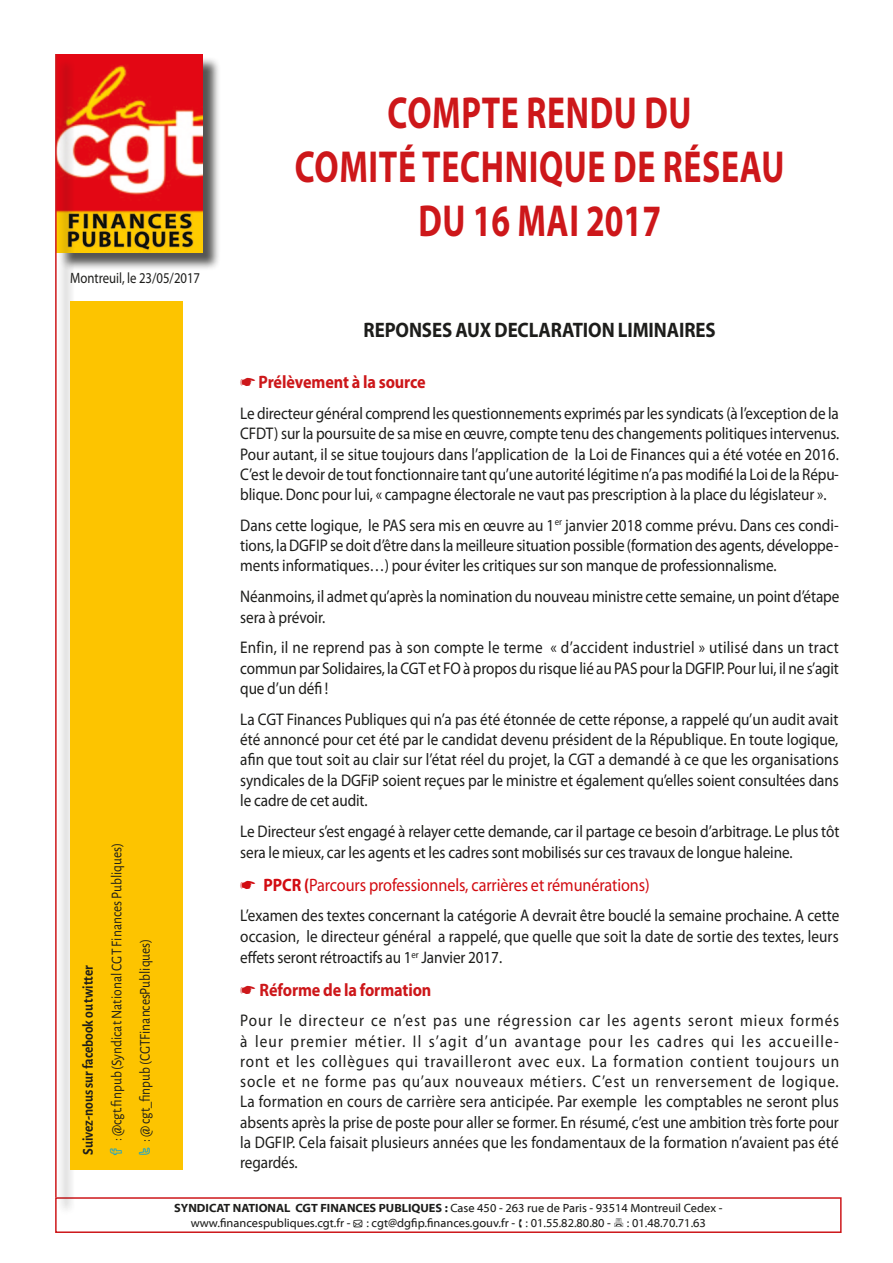
<style>
.page{position:relative;width:893px;height:1263px;background:#fff}
.page>*{position:absolute;margin:0;border:0;box-sizing:border-box;transform-origin:0 0}
.t1{font:700 45px/54px "Myriad Pro";letter-spacing:.02em;color:#cd171a;text-align:center;scale:.75 1}
.t2{font:700 21px "Myriad Pro";letter-spacing:-.005em;color:#1d1d1b;scale:.9 1}
.t3{font:18px "Myriad Pro";letter-spacing:-.005em;color:#d20b11;scale:.9 1}
.t4{font:700 18px "Myriad Pro";letter-spacing:-.005em;color:#cd171a;scale:.9 1}
.Normal__Web{font:16.8px/20.2px "Myriad Pro";letter-spacing:-.005em;color:#1d1d1b;text-align:justify;scale:.9 1}
.Style_de_paragraphe{font:15px "Alegreya Sans";color:#1d1d1b;scale:.9 1}
.Style_de_paragraphe-2{font:700 15px "Alegreya Sans";color:#1d1d1b;scale:.9 1}
.puces_noire_copie_2{font:15px "Myriad Pro";color:#1d1d1b;scale:.85 1}
.t5{font:12px/14.4px "Myriad Web Pro";color:#1d1d1b}
.s1{font-weight:700}
</style>
<div class="page">
<div style="left:59px;top:56px;width:162px;height:215px;background:#1d1d1b;opacity:.75"></div>
<img style="left:57px;top:54px;width:145px;height:198px">
<div style="left:55px;top:1197px;width:787px;height:36px;border:2px solid #cd171a"></div>
<div style="left:57px;top:57px;width:18px;height:1158px;background:#1d1d1b;opacity:.75"></div>
<hr style="left:55px;top:54px;width:2px;height:1143px;background:#cd171a">
<div style="left:70px;top:301px;width:113px;height:868px;background:#fdc400"></div>
<p class="puces_noire_copie_2" style="left:70px;top:269px;width:154px">Montreuil, le 23/05/2017</p>
<p class="Style_de_paragraphe-2" style="left:77px;top:1155px;width:213px;rotate:-90deg">Suivez-nous sur facebook ou twitter</p>
<p class="Style_de_paragraphe" style="left:106px;top:1141px;width:333px;rotate:-90deg">: @cgt.finpub (Syndicat National CGT Finances Publiques)</p>
<p class="Style_de_paragraphe" style="left:135px;top:1142px;width:228px;rotate:-90deg">: @ cgt_finpub (CGTFinancesPubliques)</p>
<p class="t1" style="left:295px;top:84px;width:654px">COMPTE RENDU DU<br>COMITÉ TECHNIQUE DE RÉSEAU<br>DU 16 MAI 2017</p>
<p class="t2" style="left:364px;top:316px;width:393px">REPONSES AUX DECLARATION LIMINAIRES</p>
<p class="t4" style="left:259px;top:370px;width:187px">Prélèvement à la source</p>
<p class="Normal__Web" style="left:240px;top:403px;width:667px">Le directeur général comprend les questionnements exprimés par les syndicats (à l’exception de la CFDT) sur la poursuite de sa mise en œuvre, compte tenu des changements politiques intervenus.<br>Pour autant, il se situe toujours dans l’application de la Loi de Finances qui a été votée en 2016.<br>C’est le devoir de tout fonctionnaire tant qu’une autorité légitime n’a pas modifié la Loi de la Répu&shy;blique. Donc pour lui, « campagne électorale ne vaut pas prescription à la place du législateur ».</p>
<p class="Normal__Web" style="left:240px;top:515px;width:667px">Dans cette logique, le PAS sera mis en œuvre au 1<sup>er</sup> janvier 2018 comme prévu. Dans ces condi&shy;tions, la DGFIP se doit d’être dans la meilleure situation possible (formation des agents, développe&shy;ments informatiques…) pour éviter les critiques sur son manque de professionnalisme.</p>
<p class="Normal__Web" style="left:240px;top:586px;width:667px">Néanmoins, il admet qu’après la nomination du nouveau ministre cette semaine, un point d’étape sera à prévoir.</p>
<p class="Normal__Web" style="left:240px;top:637px;width:667px">Enfin, il ne reprend pas à son compte le terme « d’accident industriel » utilisé dans un tract commun par Solidaires, la CGT et FO à propos du risque lié au PAS pour la DGFIP. Pour lui, il ne s’agit que d’un défi !</p>
<p class="Normal__Web" style="left:240px;top:709px;width:667px">La CGT Finances Publiques qui n’a pas été étonnée de cette réponse, a rappelé qu’un audit avait été annoncé pour cet été par le candidat devenu président de la République. En toute logique, afin que tout soit au clair sur l’état réel du projet, la CGT a demandé à ce que les organisations syndicales de la DGFiP soient reçues par le ministre et également qu’elles soient consultées dans le cadre de cet audit.</p>
<p class="Normal__Web" style="left:240px;top:820px;width:667px;line-height:21.6px">Le Directeur s’est engagé à relayer cette demande, car il partage ce besoin d’arbitrage. Le plus tôt sera le mieux, car les agents et les cadres sont mobilisés sur ces travaux de longue haleine.</p>
<p class="t3" style="left:263px;top:873px;width:431px"><span class="s1">PPCR (</span>Parcours professionnels, carrières et rémunérations)</p>
<p class="Normal__Web" style="left:240px;top:905px;width:667px;line-height:20.9px">L’examen des textes concernant la catégorie A devrait être bouclé la semaine prochaine. A cette occasion, le directeur général a rappelé, que quelle que soit la date de sortie des textes, leurs effets seront rétroactifs au 1<sup>er</sup> Janvier 2017.</p>
<p class="t4" style="left:260px;top:978px;width:192px">Réforme de la formation</p>
<p class="Normal__Web" style="left:240px;top:1010px;width:667px">Pour le directeur ce n’est pas une régression car les agents seront mieux formés à leur premier métier. Il s’agit d’un avantage pour les cadres qui les accueille&shy;ront et les collègues qui travailleront avec eux. La formation contient toujours un socle et ne forme pas qu’aux nouveaux métiers. C’est un renversement de logique.<br>La formation en cours de carrière sera anticipée. Par exemple les comptables ne seront plus absents après la prise de poste pour aller se former. En résumé, c’est une ambition très forte pour la DGFIP. Cela faisait plusieurs années que les fondamentaux de la formation n’avaient pas été regardés.</p>
<p class="t5" style="left:191px;top:1201px;width:533px;text-indent:-17px"><span class="s1">SYNDICAT NATIONAL CGT FINANCES PUBLIQUES :</span> Case 450 - 263 rue de Paris - 93514 Montreuil Cedex - www.financespubliques.cgt.fr - ● : cgt@dgfip.finances.gouv.fr - : 01.55.82.80.80 -</p>
<p class="t5" style="left:627px;top:1216px;width:81px">: 01.48.70.71.63</p>
</div>
